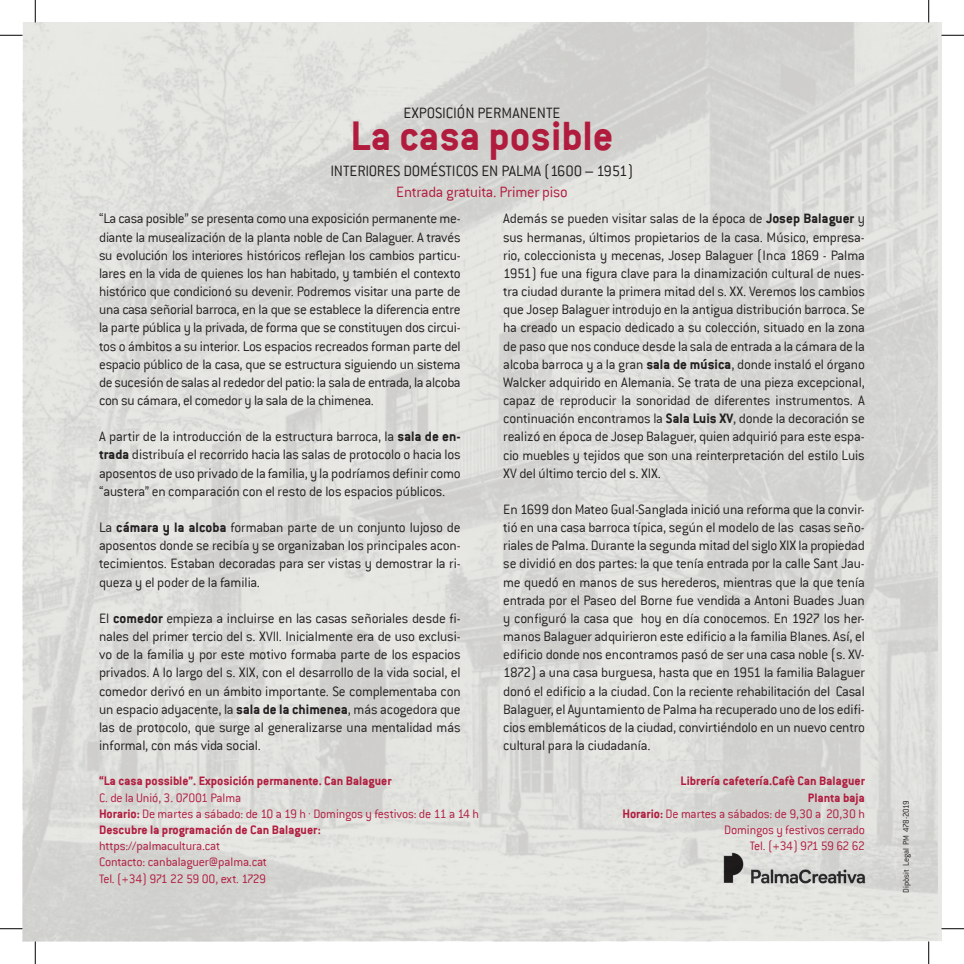
<style>
.page{position:relative;width:964px;height:964px;background:#fff}
.page>*{position:absolute;margin:0;border:0;box-sizing:border-box;transform-origin:0 0}
.t1{font:700 45px "Conduit ITC";color:#b11c3e}
.t2{font:300 16.5px "Conduit ITC";color:#231f20}
.t3{font:300 16.5px "Conduit ITC";letter-spacing:-.015em;color:#b11c3e}
.t4{font:300 15px/18.1px "Conduit ITC";letter-spacing:-.015em;color:#231f20;text-align:justify}
.t5{font:300 13.5px "Conduit ITC";letter-spacing:-.015em;color:#b11c3e}
.t6{font:700 13.5px "Conduit ITC";color:#b11c3e}
.t7{font:300 13.5px "Conduit ITC";letter-spacing:-.04em;color:#b11c3e}
.t8{font:300 13.5px "Conduit ITC";letter-spacing:-.055em;color:#b11c3e}
.t9{font:300 9px "Conduit ITC";letter-spacing:-.015em;color:#231f20}
.s1{font-weight:700}
</style>
<div class="page">
<img style="left:22px;top:22px;width:919px;height:919px">
<img style="left:715px;top:843px;width:154px;height:45px">
<svg style="left:0;top:35px;width:22px;height:1px"></svg>
<svg style="left:941px;top:35px;width:22px;height:1px"></svg>
<svg style="left:0;top:928px;width:22px;height:1px"></svg>
<svg style="left:941px;top:928px;width:22px;height:1px"></svg>
<svg style="left:35px;top:0;width:1px;height:22px"></svg>
<svg style="left:35px;top:941px;width:1px;height:22px"></svg>
<svg style="left:928px;top:0;width:1px;height:22px"></svg>
<svg style="left:928px;top:941px;width:1px;height:22px"></svg>
<p class="t2" style="left:403px;top:104px;width:158px">EXPOSICIÓN PERMANENTE</p>
<p class="t1" style="left:350px;top:109px;width:264px">La casa posible</p>
<p class="t2" style="left:330px;top:161px;width:304px">INTERIORES DOMÉSTICOS EN PALMA (1600 – 1951)</p>
<p class="t3" style="left:396px;top:182px;width:173px">Entrada gratuita. Primer piso</p>
<p class="t4" style="left:99px;top:210px;width:363px">“La casa posible” se presenta como una exposición permanente me&shy;diante la musealización de la planta noble de Can Balaguer. A través su evolución los interiores históricos reflejan los cambios particu&shy;lares en la vida de quienes los han habitado, y también el contexto histórico que condicionó su devenir. Podremos visitar una parte de una casa señorial barroca, en la que se establece la diferencia entre la parte pública y la privada, de forma que se constituyen dos circui&shy;tos o ámbitos a su interior. Los espacios recreados forman parte del espacio público de la casa, que se estructura siguiendo un sistema de sucesión de salas al rededor del patio: la sala de entrada, la alcoba con su cámara, el comedor y la sala de la chimenea.</p>
<p class="t4" style="left:99px;top:427px;width:363px">A partir de la introducción de la estructura barroca, la <span class="s1">sala de en&shy;trada</span> distribuía el recorrido hacia las salas de protocolo o hacia los aposentos de uso privado de la familia, y la podríamos definir como “austera” en comparación con el resto de los espacios públicos.</p>
<p class="t4" style="left:99px;top:518px;width:363px">La <span class="s1">cámara y la alcoba</span> formaban parte de un conjunto lujoso de aposentos donde se recibía y se organizaban los principales acon&shy;tecimientos. Estaban decoradas para ser vistas y demostrar la ri&shy;queza y el poder de la familia.</p>
<p class="t4" style="left:99px;top:609px;width:363px">El <span class="s1">comedor</span> empieza a incluirse en las casas señoriales desde fi&shy;nales del primer tercio del s. XVII. Inicialmente era de uso exclusi&shy;vo de la familia y por este motivo formaba parte de los espacios privados. A lo largo del s. XIX, con el desarrollo de la vida social, el comedor derivó en un ámbito importante. Se complementaba con un espacio adyacente, la <span class="s1">sala de la chimenea</span>, más acogedora que las de protocolo, que surge al generalizarse una mentalidad más informal, con más vida social.</p>
<p class="t6" style="left:99px;top:773px;width:294px">“La casa possible”. Exposición permanente. Can Balaguer</p>
<p class="t5" style="left:99px;top:790px;width:144px">C. de la Unió, 3. 07001 Palma</p>
<p class="t5" style="left:99px;top:806px;width:381px"><span class="s1">Horario:</span> De martes a sábado: de 10 a 19 h · Domingos y festivos: de 11 a 14 h</p>
<p class="t6" style="left:99px;top:821px;width:223px">Descubre la programación de Can Balaguer:</p>
<p class="t5" style="left:99px;top:838px;width:123px">https://palmacultura.cat</p>
<p class="t5" style="left:99px;top:854px;width:169px">Contacto: canbalaguer@palma.cat</p>
<p class="t7" style="left:99px;top:871px;width:168px">Tel. (+34) 971 22 59 00, ext. 1729</p>
<p class="t4" style="left:503px;top:210px;width:363px">Además se pueden visitar salas de la época de <span class="s1">Josep Balaguer</span> y sus hermanas, últimos propietarios de la casa. Músico, empresa&shy;rio, coleccionista y mecenas, Josep Balaguer (Inca 1869 - Palma 1951) fue una figura clave para la dinamización cultural de nues&shy;tra ciudad durante la primera mitad del s. XX. Veremos los cambios que Josep Balaguer introdujo en la antigua distribución barroca. Se ha creado un espacio dedicado a su colección, situado en la zona de paso que nos conduce desde la sala de entrada a la cámara de la alcoba barroca y a la gran <span class="s1">sala de música</span>, donde instaló el órgano Walcker adquirido en Alemania. Se trata de una pieza excepcional, capaz de reproducir la sonoridad de diferentes instrumentos. A continuación encontramos la <span class="s1">Sala Luis XV</span>, donde la decoración se realizó en época de Josep Balaguer, quien adquirió para este espa&shy;cio muebles y tejidos que son una reinterpretación del estilo Luis XV del último tercio del s. XIX.</p>
<p class="t4" style="left:503px;top:500px;width:363px">En 1699 don Mateo Gual-Sanglada inició una reforma que la convir&shy;tió en una casa barroca típica, según el modelo de las casas seño&shy;riales de Palma. Durante la segunda mitad del siglo XIX la propiedad se dividió en dos partes: la que tenía entrada por la calle Sant Jau&shy;me quedó en manos de sus herederos, mientras que la que tenía entrada por el Paseo del Borne fue vendida a Antoni Buades Juan y configuró la casa que hoy en día conocemos. En 1927 los her&shy;manos Balaguer adquirieron este edificio a la familia Blanes. Así, el edificio donde nos encontramos pasó de ser una casa noble (s. XV-1872) a una casa burguesa, hasta que en 1951 la familia Balaguer donó el edificio a la ciudad. Con la reciente rehabilitación del Casal Balaguer, el Ayuntamiento de Palma ha recuperado uno de los edifi&shy;cios emblemáticos de la ciudad, convirtiéndolo en un nuevo centro cultural para la ciudadanía.</p>
<p class="t6" style="left:680px;top:773px;width:186px">Librería cafetería.Cafè Can Balaguer</p>
<p class="t6" style="left:807px;top:789px;width:59px">Planta baja</p>
<p class="t5" style="left:622px;top:806px;width:244px"><span class="s1">Horario:</span> De martes a sábados: de 9,30 a 20,30 h</p>
<p class="t5" style="left:724px;top:822px;width:142px">Domingos y festivos cerrado</p>
<p class="t8" style="left:750px;top:838px;width:116px">Tel. (+34) 971 59 62 62</p>
<p class="t9" style="left:901px;top:892px;width:94px;rotate:-90deg">Dipòsit Legal PM 478-2019</p>
</div>
